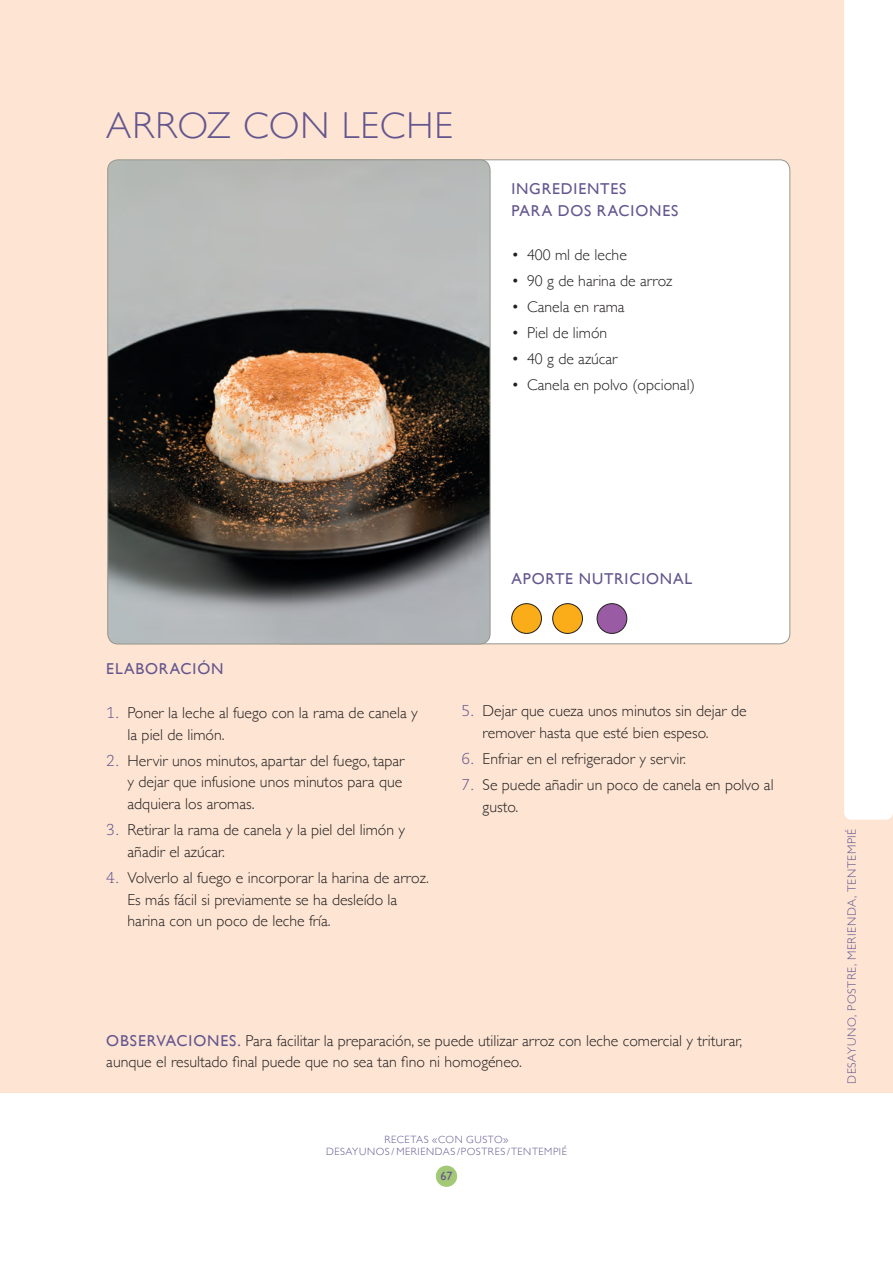
<style>
.page{position:relative;width:893px;height:1263px;background:#fff}
.page>*{position:absolute;margin:0;border:0;box-sizing:border-box;transform-origin:0 0}
.t1{font:300 37.5px "Gill Sans";letter-spacing:.03em;color:#64568f}
.t2{font:300 15.75px/21.8px "Gill Sans";color:#231f20}
.t3{font:15.75px/21.8px "Gill Sans";letter-spacing:.05em;color:#64568f}
.t4{font:300 12px "Gill Sans";letter-spacing:.05em;color:#64568f}
.t5{font:12px "Gill Sans";color:#64568f}
.t6{font:300 10.5px/12.6px "Gill Sans";letter-spacing:.055em;color:#64568f;text-align:center}
.s1{font-family:"Caecilia LT Std";color:#64568f}
.s2{font-weight:400;color:#64568f}
</style>
<div class="page">
<div style="left:436px;top:1165px;width:21px;height:22px;background:#a3c876;border-radius:50%"></div>
<div style="left:0;top:0;width:893px;height:1093px;background:#fee5d3"></div>
<div style="left:844px;top:0;width:49px;height:820px;background:#fff"></div>
<div style="left:272px;top:160px;width:518px;height:484px;background:#fff;border-radius:10px"></div>
<img style="left:108px;top:160px;width:382px;height:484px">
<div style="left:512px;top:604px;width:29px;height:29px;background:#faad19;border-radius:50%"></div>
<div style="left:511px;top:603px;width:31px;height:31px;border:1px solid #231f20;border-radius:50%"></div>
<div style="left:553px;top:604px;width:29px;height:29px;background:#faad19;border-radius:50%"></div>
<div style="left:552px;top:603px;width:31px;height:31px;border:1px solid #231f20;border-radius:50%"></div>
<div style="left:597px;top:604px;width:30px;height:29px;background:#9a5ba5;border-radius:50%"></div>
<div style="left:597px;top:603px;width:30px;height:31px;border:1px solid #231f20;border-radius:50%"></div>
<h1 class="t1" style="left:106px;top:96px;width:348px">ARROZ CON LECHE</h1>
<p class="t3" style="left:511px;top:178px;width:168px">INGREDIENTES<br>PARA DOS RACIONES</p>
<p class="t2" style="left:511px;top:243px;width:117px">• 400 ml de leche</p>
<p class="t2" style="left:511px;top:269px;width:163px">• 90 g de harina de arroz</p>
<p class="t2" style="left:511px;top:295px;width:115px">• Canela en rama</p>
<p class="t2" style="left:511px;top:321px;width:97px">• Piel de limón</p>
<p class="t2" style="left:511px;top:347px;width:108px">• 40 g de azúcar</p>
<p class="t2" style="left:511px;top:373px;width:185px">• Canela en polvo (opcional)</p>
<p class="t3" style="left:106px;top:658px;width:119px">ELABORACIÓN</p>
<p class="t2" style="left:128px;top:701px;width:292px;text-indent:-21px"><span class="s1">1.</span> Poner la leche al fuego con la rama de canela y la piel de limón.</p>
<p class="t2" style="left:128px;top:749px;width:278px;text-indent:-21px"><span class="s1">2.</span> Hervir unos minutos, apartar del fuego, tapar y dejar que infusione unos minutos para que adquiera los aromas.</p>
<p class="t2" style="left:128px;top:818px;width:279px;text-indent:-21px"><span class="s1">3.</span> Retirar la rama de canela y la piel del limón y añadir el azúcar.</p>
<p class="t2" style="left:128px;top:866px;width:303px;text-indent:-21px"><span class="s1">4.</span> Volverlo al fuego e incorporar la harina de arroz.<br>Es más fácil si previamente se ha desleído la harina con un poco de leche fría.</p>
<p class="t3" style="left:511px;top:568px;width:182px">APORTE NUTRICIONAL</p>
<p class="t2" style="left:483px;top:700px;width:266px;text-indent:-21px"><span class="s1">5.</span> Dejar que cueza unos minutos sin dejar de remover hasta que esté bien espeso.</p>
<p class="t2" style="left:461px;top:747px;width:226px"><span class="s1">6.</span> Enfriar en el refrigerador y servir.</p>
<p class="t2" style="left:483px;top:773px;width:292px;text-indent:-21px"><span class="s1">7.</span> Se puede añadir un poco de canela en polvo al gusto.</p>
<p class="t2" style="left:106px;top:1029px;width:637px"><span class="s2">OBSERVACIONES.</span> Para facilitar la preparación, se puede utilizar arroz con leche comercial y triturar, aunque el resultado final puede que no sea tan fino ni homogéneo.</p>
<p class="t6" style="left:326px;top:1132px;width:242px">RECETAS «CON GUSTO»<br>DESAYUNOS / MERIENDAS /POSTRES /TENTEMPIÉ</p>
<p class="t5" style="left:440px;top:1169px;width:14px">67</p>
<p class="t4" style="left:842px;top:1084px;width:257px;rotate:-90deg">DESAYUNO, POSTRE, MERIENDA, TENTEMPIÉ</p>
</div>
